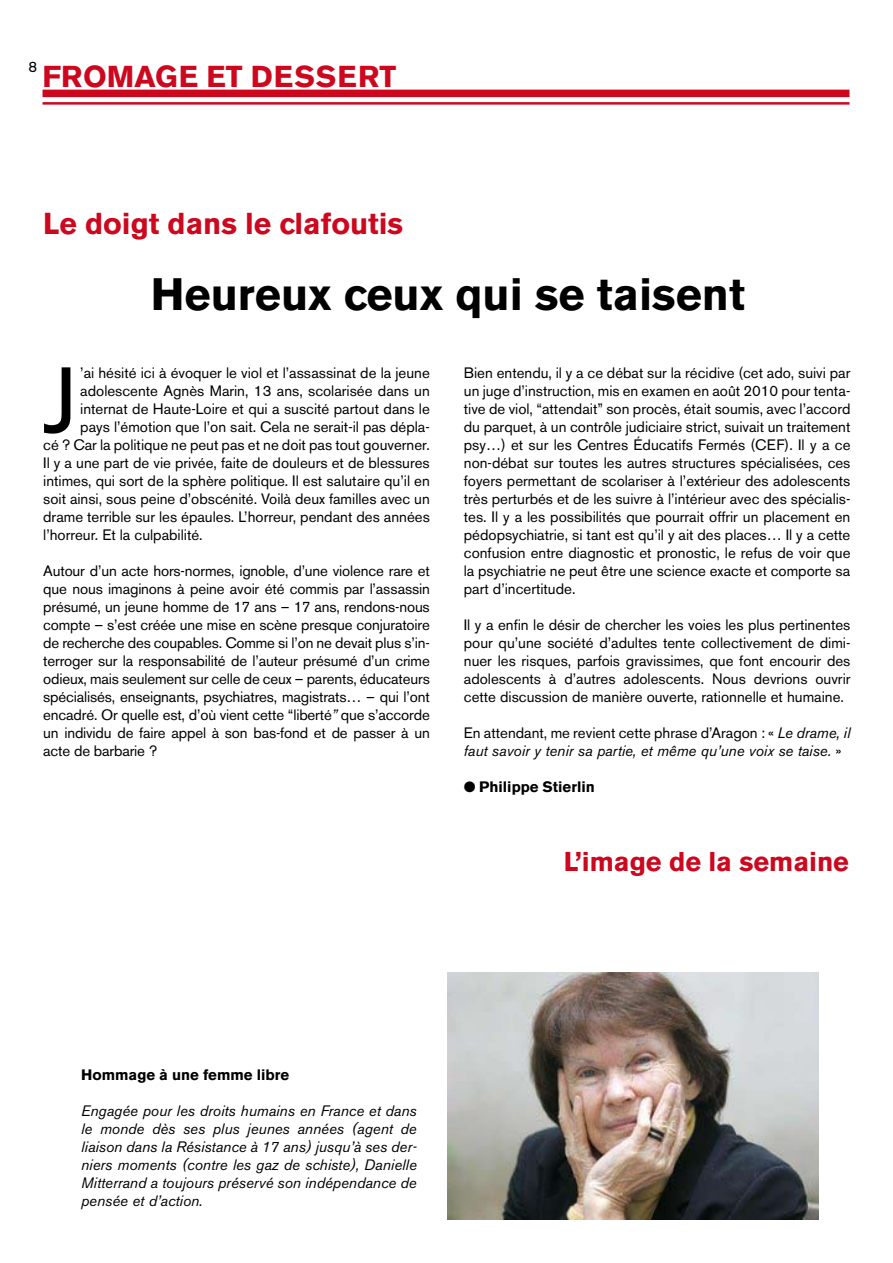
<style>
.page{position:relative;width:893px;height:1263px;background:#fff}
.page>*{position:absolute;margin:0;border:0;box-sizing:border-box;transform-origin:0 0}
.t1{font:91.5px "Akzidenz Grotesk BE";color:#000}
.t2{font:700 45px "Akzidenz Grotesk BE";color:#000}
.t3{font:700 30px "Akzidenz Grotesk BE";color:#cd071e}
.t4{font:700 27px "Akzidenz Grotesk BE";color:#cd071e}
.t5{font:15px/18px "Akzidenz Grotesk BE";color:#000;text-align:justify}
.t6{font:italic 15px/18px "Akzidenz Grotesk BE";color:#000}
.t7{font:700 15px "Akzidenz Grotesk BE";color:#000}
.s1{font-style:italic}
.s2{font-style:normal}
</style>
<div class="page">
<div style="left:43px;top:90px;width:806px;height:7px;background:#cd071e"></div>
<hr style="left:43px;top:102px;width:806px;height:3px;background:#cd071e">
<img style="left:447px;top:972px;width:371px;height:247px">
<p class="t5" style="left:28px;top:58px;width:10px">8</p>
<h3 class="t3" style="left:43px;top:59px;width:88px">fromage</h3>
<h3 class="t3" style="left:206px;top:59px;width:66px">et dessert</h3>
<h3 class="t3" style="left:43px;top:206px;width:361px">Le doigt dans le clafoutis</h3>
<h2 class="t2" style="left:151px;top:268px;width:596px">Heureux ceux qui se taisent</h2>
<h1 class="t1" style="left:43px;top:346px;width:36px">J</h1>
<p class="t5" style="left:80px;top:364px;width:351px">’ai hésité ici à évoquer le viol et l’assassinat de la jeune</p>
<p class="t5" style="left:80px;top:382px;width:351px">adolescente Agnès Marin, 13 ans, scolarisée dans un</p>
<p class="t5" style="left:80px;top:400px;width:351px">internat de Haute-Loire et qui a suscité partout dans le</p>
<p class="t5" style="left:80px;top:418px;width:351px">pays l’émotion que l’on sait. Cela ne serait-il pas dépla-</p>
<p class="t5" style="left:43px;top:436px;width:388px">cé ? Car la politique ne peut pas et ne doit pas tout gouverner.</p>
<p class="t5" style="left:43px;top:454px;width:388px">Il y a une part de vie privée, faite de douleurs et de blessures</p>
<p class="t5" style="left:43px;top:472px;width:388px">intimes, qui sort de la sphère politique. Il est salutaire qu’il en</p>
<p class="t5" style="left:43px;top:490px;width:388px">soit ainsi, sous peine d’obscénité. Voilà deux familles avec un</p>
<p class="t5" style="left:43px;top:508px;width:388px">drame terrible sur les épaules. L’horreur, pendant des années</p>
<p class="t5" style="left:43px;top:526px;width:161px">l’horreur. Et la culpabilité.</p>
<p class="t5" style="left:43px;top:562px;width:388px">Autour d’un acte hors-normes, ignoble, d’une violence rare et que nous imaginons à peine avoir été commis par l’assassin présumé, un jeune homme de 17 ans – 17 ans, rendons-nous compte – s’est créée une mise en scène presque conjuratoire de recherche des coupables. Comme si l’on ne devait plus s’in&shy;terroger sur la responsabilité de l’auteur présumé d’un crime odieux, mais seulement sur celle de ceux – parents, éducateurs spécialisés, enseignants, psychiatres, magistrats… – qui l’ont encadré. Or quelle est, d’où vient cette “liberté<span class="s1">”</span> que s’accorde un individu de faire appel à son bas-fond et de passer à un acte de barbarie ?</p>
<p class="t5" style="left:464px;top:364px;width:388px">Bien entendu, il y a ce débat sur la récidive (cet ado, suivi par un juge d’instruction, mis en examen en août 2010 pour tenta&shy;tive de viol, “attendait” son procès, était soumis, avec l’accord du parquet, à un contrôle judiciaire strict, suivait un traitement psy…) et sur les Centres Éducatifs Fermés (CEF). Il y a ce non-débat sur toutes les autres structures spécialisées, ces foyers permettant de scolariser à l’extérieur des adolescents très perturbés et de les suivre à l’intérieur avec des spécialis&shy;tes. Il y a les possibilités que pourrait offrir un placement en pédopsychiatrie, si tant est qu’il y ait des places… Il y a cette confusion entre diagnostic et pronostic, le refus de voir que la psychiatrie ne peut être une science exacte et comporte sa part d’incertitude.</p>
<p class="t5" style="left:464px;top:616px;width:388px">Il y a enfin le désir de chercher les voies les plus pertinentes pour qu’une société d’adultes tente collectivement de dimi&shy;nuer les risques, parfois gravissimes, que font encourir des adolescents à d’autres adolescents. Nous devrions ouvrir cette discussion de manière ouverte, rationnelle et humaine.</p>
<p class="t6" style="left:464px;top:724px;width:388px"><span class="s2">En attendant, me revient cette phrase d’Aragon : «</span> Le drame, il faut savoir y tenir sa partie, et même qu’une voix se taise. <span class="s2">»</span></p>
<p class="t7" style="left:464px;top:778px;width:132px">● Philippe Stierlin</p>
<h3 class="t4" style="left:564px;top:846px;width:287px">L’image de la semaine</h3>
<p class="t7" style="left:81px;top:1066px;width:210px">Hommage à une femme libre</p>
<p class="t6" style="left:81px;top:1102px;width:337px;text-align:justify">Engagée pour les droits humains en France et dans le monde dès ses plus jeunes années (agent de liaison dans la Résistance à 17 ans) jusqu’à ses der&shy;niers moments (contre les gaz de schiste), Danielle Mitterrand a toujours préservé son indépendance de pensée et d’action.</p>
</div>
